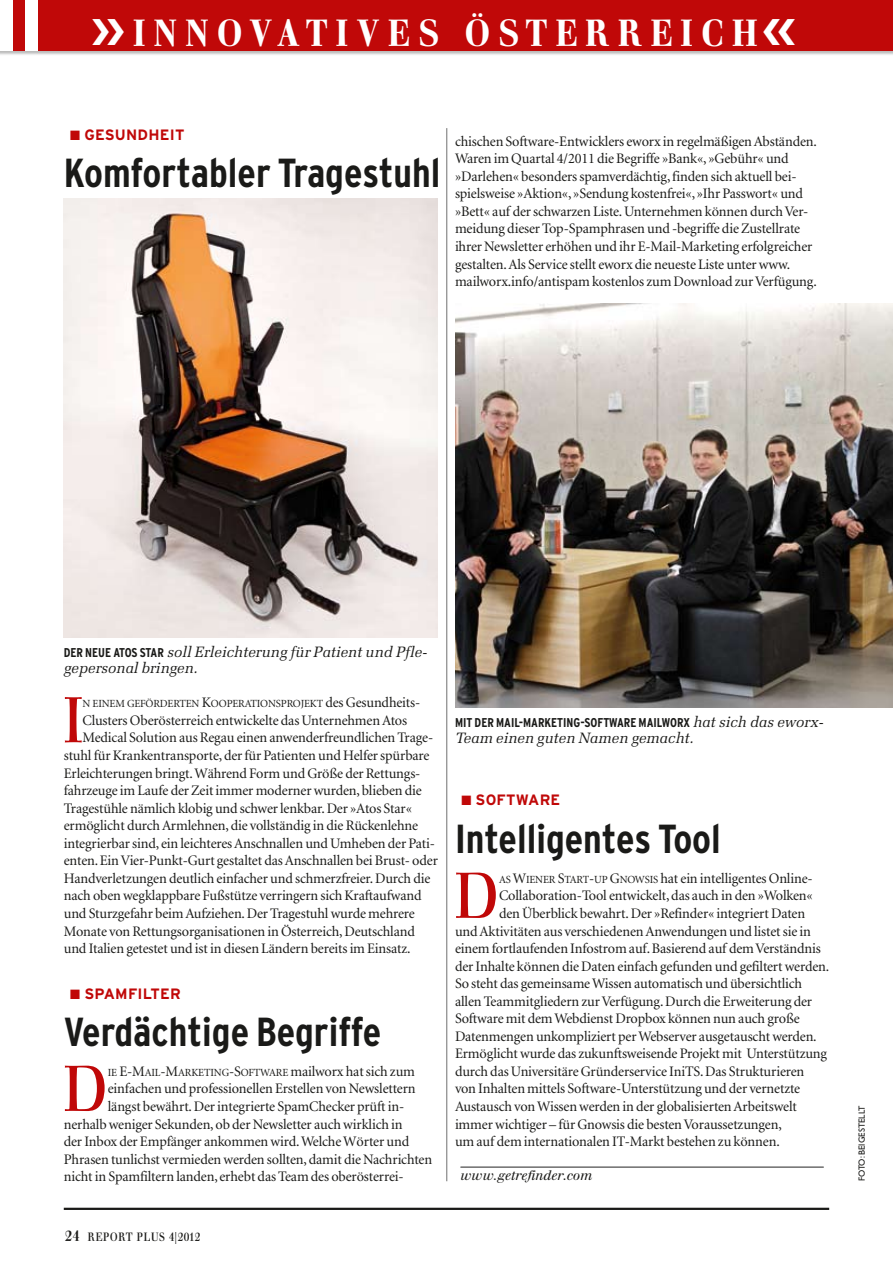
<style>
.page{position:relative;width:893px;height:1263px;background:#fff}
.page>*{position:absolute;margin:0;border:0;box-sizing:border-box;transform-origin:0 0}
.t1{font:64.2px "Walbaum Condensed Medium Deck";color:#c00808}
.t2{font:700 condensed 40.5px "Interstate";letter-spacing:-.01em;color:#1a1a18}
.t3{font:800 37.5px "Walbaum Condensed";letter-spacing:.24em;color:#fff}
.t4{font:italic 15px/15.8px "Melior";color:#1a1a18}
.t5{font:700 15px "Interstate";letter-spacing:.015em;color:#c00808}
.t6{font:14.55px/17.5px "Minion";letter-spacing:-.01em;color:#1a1a18}
.t7{font:13.5px "Walbaum Italic Os F";letter-spacing:-.005em;color:#1a1a18}
.t8{font:700 condensed 12.75px "Interstate";color:#1a1a18}
.t9{font:12px "Walbaum Condensed Medium Deck";letter-spacing:.05em;color:#1a1a18}
.t10{font:10.95px "Minion";letter-spacing:-.015em;color:#1a1a18}
.t11{font:9px "Gill Sans";color:#1a1a18}
.s1{font-family:"Interstate";font-weight:700;font-style:normal;font-stretch:condensed;font-size:12.75px}
.s2{font-size:14.55px}
.s3{font-size:10.95px}
.s4{font-family:"Melior";font-weight:400;font-style:italic;font-stretch:normal;font-size:15px}
.s5{font-family:"Walbaum Condensed";font-weight:700;font-size:15px}
</style>
<div class="page">
<hr style="left:64px;top:1208px;width:765px;height:2px;background:#1a1a18">
<hr style="left:446px;top:128px;width:1px;height:1053px;background:#6f6f6f">
<div style="left:0;top:0;width:893px;height:56px;background:#1a1a18;opacity:.3"></div>
<div style="left:0;top:0;width:893px;height:51px;background:#c00808"></div>
<div style="left:0;top:0;width:13px;height:51px;background:#fff"></div>
<div style="left:26px;top:0;width:12px;height:51px;background:#fff"></div>
<img style="left:64px;top:198px;width:374px;height:439px">
<hr style="left:460px;top:1167px;width:364px;height:1px;background:#6f6f6f">
<img style="left:455px;top:304px;width:438px;height:403px">
<h3 class="t3" style="left:134px;top:11px;width:625px">INNOVATIVES ÖSTERREICH</h3>
<p class="t5" style="left:70px;top:126px;width:116px">■ GESUNDHEIT</p>
<h2 class="t2" style="left:64px;top:151px;width:378px">KOMFORTABLER TRAGESTUHL</h2>
<p class="t6" style="left:455px;top:133px;width:363px">chischen Software-Entwicklers eworx in regelmäßigen Abständen.<br>Waren im Quartal 4/2011 die Begriffe »Bank«, »Gebühr« und »Darlehen« besonders spamverdächtig, finden sich aktuell bei&shy;spielsweise »Aktion«, »Sendung kostenfrei«, »Ihr Passwort« und »Bett« auf der schwarzen Liste. Unternehmen können durch Ver&shy;meidung dieser Top-Spamphrasen und -begriffe die Zustellrate ihrer Newsletter erhöhen und ihr E-Mail-Marketing erfolgreicher gestalten. Als Service stellt eworx die neueste Liste unter www. mailworx.info/antispam kostenlos zum Download zur Verfügung.</p>
<p class="t4" style="left:64px;top:644px;width:365px"><span class="s1">DER NEUE ATOS STAR</span> soll Erleichterung für Patient und Pfle&shy;gepersonal bringen.</p>
<h1 class="t1" style="left:64px;top:683px;width:21px">I</h1>
<p class="t10" style="left:82px;top:698px;width:339px">n einem geförderten <span class="s2">K</span>ooperationsprojekt <span class="s2">des Gesundheits-</span></p>
<p class="t6" style="left:82px;top:712px;width:326px">Clusters Oberösterreich entwickelte das Unternehmen Atos</p>
<p class="t6" style="left:82px;top:729px;width:352px">Medical Solution aus Regau einen anwenderfreundlichen Trage-</p>
<p class="t6" style="left:64px;top:747px;width:367px">stuhl für Krankentransporte, der für Patienten und Helfer spürbare</p>
<p class="t6" style="left:64px;top:765px;width:358px">Erleichterungen bringt. Während Form und Größe der Rettungs-</p>
<p class="t6" style="left:64px;top:782px;width:360px">fahrzeuge im Laufe der Zeit immer moderner wurden, blieben die</p>
<p class="t6" style="left:64px;top:800px;width:350px">Tragestühle nämlich klobig und schwer lenkbar. Der »Atos Star«</p>
<p class="t6" style="left:64px;top:817px;width:356px">ermöglicht durch Armlehnen, die vollständig in die Rückenlehne</p>
<p class="t6" style="left:64px;top:835px;width:373px">integrierbar sind, ein leichteres Anschnallen und Umheben der Pati-</p>
<p class="t6" style="left:64px;top:852px;width:376px">enten. Ein Vier-Punkt-Gurt gestaltet das Anschnallen bei Brust- oder</p>
<p class="t6" style="left:64px;top:870px;width:368px">Handverletzungen deutlich einfacher und schmerzfreier. Durch die</p>
<p class="t6" style="left:64px;top:887px;width:359px">nach oben wegklappbare Fußstütze verringern sich Kraftaufwand</p>
<p class="t6" style="left:64px;top:905px;width:352px">und Sturzgefahr beim Aufziehen. Der Tragestuhl wurde mehrere</p>
<p class="t6" style="left:64px;top:922px;width:353px">Monate von Rettungsorganisationen in Österreich, Deutschland</p>
<p class="t6" style="left:64px;top:940px;width:348px">und Italien getestet und ist in diesen Ländern bereits im Einsatz.</p>
<p class="t5" style="left:70px;top:985px;width:112px">■ SPAMFILTER</p>
<h2 class="t2" style="left:64px;top:1009px;width:319px">VERDÄCHTIGE BEGRIFFE</h2>
<h1 class="t1" style="left:64px;top:1052px;width:46px">D</h1>
<p class="t6" style="left:108px;top:1063px;width:309px"><span class="s3">ie</span> E-M<span class="s3">ail</span>-M<span class="s3">arketing</span>-S<span class="s3">oftware</span> mailworx hat sich zum</p>
<p class="t6" style="left:108px;top:1080px;width:309px">einfachen und professionellen Erstellen von Newslettern</p>
<p class="t6" style="left:108px;top:1098px;width:298px">längst bewährt. Der integrierte SpamChecker prüft in-</p>
<p class="t6" style="left:64px;top:1116px;width:340px">nerhalb weniger Sekunden, ob der Newsletter auch wirklich in</p>
<p class="t6" style="left:64px;top:1133px;width:347px">der Inbox der Empfänger ankommen wird. Welche Wörter und</p>
<p class="t6" style="left:64px;top:1151px;width:370px">Phrasen tunlichst vermieden werden sollten, damit die Nachrichten</p>
<p class="t6" style="left:64px;top:1168px;width:341px">nicht in Spamfiltern landen, erhebt das Team des oberösterrei-</p>
<p class="t8" style="left:455px;top:715px;width:370px">MIT DER MAIL-MARKETING-SOFTWARE MAILWORX <span class="s4">hat sich das eworx-</span></p>
<p class="t4" style="left:455px;top:730px;width:240px">Team einen guten Namen gemacht.</p>
<p class="t5" style="left:461px;top:791px;width:100px">■ SOFTWARE</p>
<h2 class="t2" style="left:455px;top:816px;width:267px">INTELLIGENTES TOOL</h2>
<h1 class="t1" style="left:455px;top:859px;width:46px">D</h1>
<p class="t6" style="left:499px;top:870px;width:315px"><span class="s3">as</span> W<span class="s3">iener</span> S<span class="s3">tart</span>-<span class="s3">up</span> G<span class="s3">nowsis</span> hat ein intelligentes Online-</p>
<p class="t6" style="left:499px;top:887px;width:315px">Collaboration-Tool entwickelt, das auch in den »Wolken«</p>
<p class="t6" style="left:499px;top:905px;width:308px">den Überblick bewahrt. Der »Refinder« integriert Daten</p>
<p class="t6" style="left:455px;top:922px;width:357px">und Aktivitäten aus verschiedenen Anwendungen und listet sie in</p>
<p class="t6" style="left:455px;top:940px;width:367px">einem fortlaufenden Infostrom auf. Basierend auf dem Verständnis</p>
<p class="t6" style="left:455px;top:958px;width:376px">der Inhalte können die Daten einfach gefunden und gefiltert werden.</p>
<p class="t6" style="left:455px;top:975px;width:349px">So steht das gemeinsame Wissen automatisch und übersichtlich</p>
<p class="t6" style="left:455px;top:993px;width:359px">allen Teammitgliedern zur Verfügung. Durch die Erweiterung der</p>
<p class="t6" style="left:455px;top:1010px;width:346px">Software mit dem Webdienst Dropbox können nun auch große</p>
<p class="t6" style="left:455px;top:1028px;width:363px">Datenmengen unkompliziert per Webserver ausgetauscht werden.</p>
<p class="t6" style="left:455px;top:1045px;width:374px">Ermöglicht wurde das zukunftsweisende Projekt mit Unterstützung</p>
<p class="t6" style="left:455px;top:1063px;width:351px">durch das Universitäre Gründerservice IniTS. Das Strukturieren</p>
<p class="t6" style="left:455px;top:1080px;width:347px">von Inhalten mittels Software-Unterstützung und der vernetzte</p>
<p class="t6" style="left:455px;top:1098px;width:343px">Austausch von Wissen werden in der globalisierten Arbeitswelt</p>
<p class="t6" style="left:455px;top:1116px;width:328px">immer wichtiger – für Gnowsis die besten Voraussetzungen,</p>
<p class="t6" style="left:455px;top:1133px;width:326px">um auf dem internationalen IT-Markt bestehen zu können.</p>
<p class="t7" style="left:460px;top:1167px;width:133px">www.getrefinder.com</p>
<p class="t9" style="left:65px;top:1230px;width:136px"><span class="s5">24</span> REPORT PLUS 4|2012</p>
<p class="t11" style="left:857px;top:1181px;width:77px;rotate:-90deg">Foto: Beigestellt</p>
</div>
